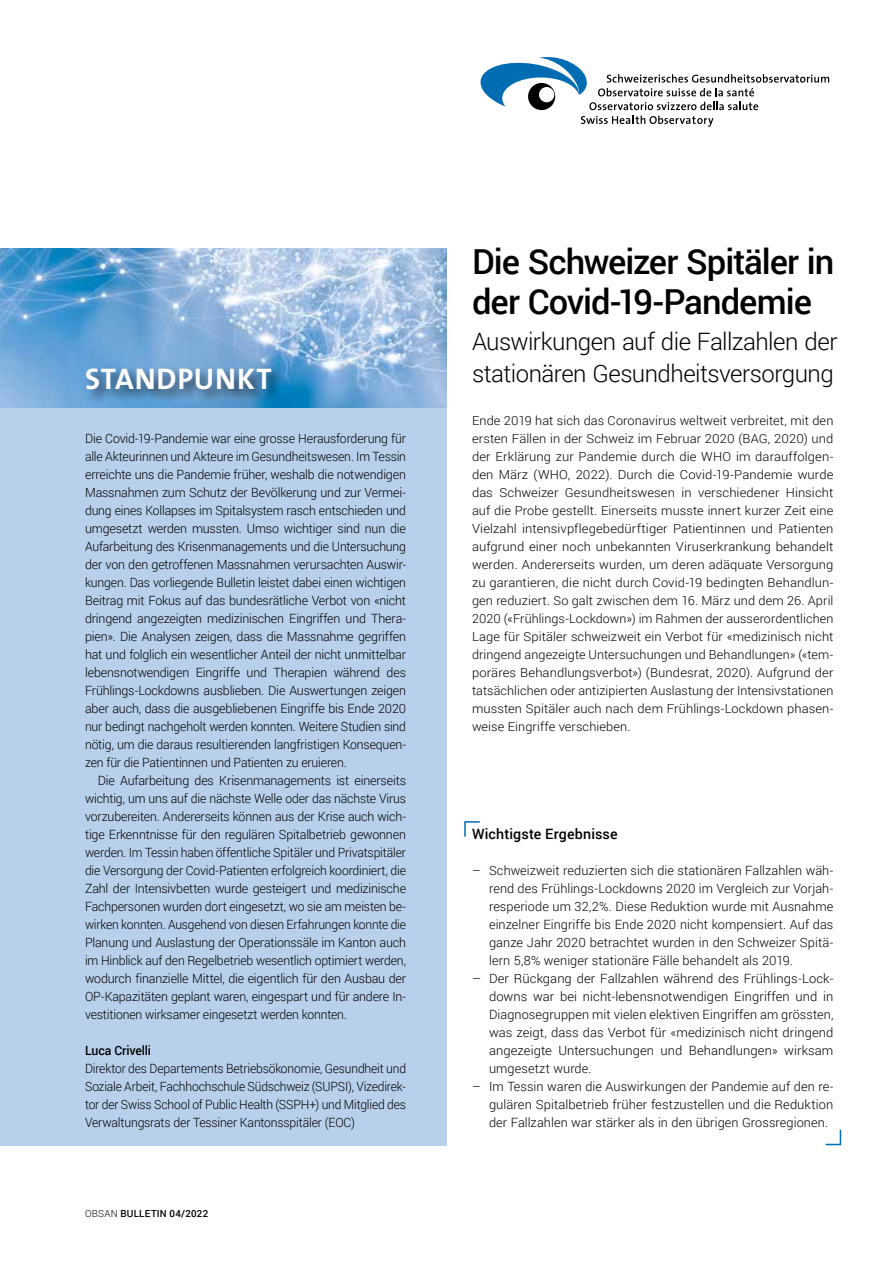
<style>
.page{position:relative;width:893px;height:1263px;background:#fff}
.page>*{position:absolute;margin:0;border:0;box-sizing:border-box;transform-origin:0 0}
.TS_Titel{font:500 34.5px/40.5px "Roboto";letter-spacing:-.03em;color:#000}
.Standpunkt_D{font:700 30px "The Sans OT7";letter-spacing:.03em;color:#fff}
.TS_Untertitel{font:300 24px/31.5px "Roboto";letter-spacing:-.02em;color:#000}
.Untertitel_2_fett{font:500 14.25px "Roboto";letter-spacing:.01em;color:#000}
.Grundtext_D{font:300 12.75px/18px "Roboto";letter-spacing:-.005em;color:#000;text-align:justify}
.Grundtext_D-2{font:300 12.75px/18px "Roboto";letter-spacing:-.005em;color:#000;text-align:justify;scale:.95 1}
.Grundtext_D-3{font:500 12.75px "Roboto";letter-spacing:-.005em;color:#000;scale:.96 1}
.Grundtext_D-4{font:300 12.45px/18px "Roboto";letter-spacing:.005em;color:#000;text-align:justify}
.Kopf-Fuss-Zeile_Pagi{font:500 9.75px "Roboto";letter-spacing:.03em;color:#000}
.s1{font-weight:300}
</style>
<div class="page">
<svg style="left:581px;top:116px;width:132px;height:11px"></svg>
<svg style="left:480px;top:57px;width:349px;height:53px"></svg>
<div style="left:0;top:389px;width:446px;height:756px;background:#b8d0eb"></div>
<img style="left:0;top:249px;width:446px;height:158px">
<div style="left:84px;top:365px;width:203px;height:39px;background:#000;opacity:.6"></div>
<svg style="left:825px;top:1129px;width:17px;height:17px"></svg>
<svg style="left:464px;top:821px;width:16px;height:16px"></svg>
<p class="Standpunkt_D" style="left:85px;top:359px;width:188px">STANDPUNKT</p>
<p class="Grundtext_D" style="left:85px;top:429px;width:323px">Die Covid-19-Pandemie war eine grosse Herausforderung für alle Akteurinnen und Akteure im Gesundheitswesen. Im Tessin erreichte uns die Pandemie früher, weshalb die notwendigen Massnahmen zum Schutz der Bevölkerung und zur Vermei&shy;dung eines Kollapses im Spitalsystem rasch entschieden und umgesetzt werden mussten. Umso wichtiger sind nun die Aufarbeitung des Krisenmanagements und die Untersuchung der von den getroffenen Massnahmen verursachten Auswir&shy;kungen. Das vorliegende Bulletin leistet dabei einen wichtigen Beitrag mit Fokus auf das bundesrätliche Verbot von «nicht dringend angezeigten medizinischen Eingriffen und Thera&shy;pien». Die Analysen zeigen, dass die Massnahme gegriffen hat und folglich ein wesentlicher Anteil der nicht unmittelbar lebensnotwendigen Eingriffe und Therapien während des Frühlings-Lockdowns ausblieben. Die Auswertungen zeigen aber auch, dass die ausgebliebenen Eingriffe bis Ende 2020 nur bedingt nachgeholt werden konnten. Weitere Studien sind nötig, um die daraus resultierenden langfristigen Konsequen&shy;zen für die Patientinnen und Patienten zu eruieren.</p>
<p class="Grundtext_D" style="left:85px;top:771px;width:323px;text-indent:13px">Die Aufarbeitung des Krisenmanagements ist einerseits wichtig, um uns auf die nächste Welle oder das nächste Virus vorzubereiten. Andererseits können aus der Krise auch wich&shy;tige Erkenntnisse für den regulären Spitalbetrieb gewonnen werden. Im Tessin haben öffentliche Spitäler und Privatspitäler die Versorgung der Covid-Patienten erfolgreich koordiniert, die Zahl der Intensivbetten wurde gesteigert und medizinische Fachpersonen wurden dort eingesetzt, wo sie am meisten be&shy;wirken konnten. Ausgehend von diesen Erfahrungen konnte die Planung und Auslastung der Operationssäle im Kanton auch im Hinblick auf den Regelbetrieb wesentlich optimiert werden, wodurch finanzielle Mittel, die eigentlich für den Ausbau der OP-Kapazitäten geplant waren, eingespart und für andere In&shy;vestitionen wirksamer eingesetzt werden konnten.</p>
<p class="Grundtext_D-3" style="left:85px;top:1042px;width:70px">Luca Crivelli</p>
<p class="Grundtext_D-2" style="left:85px;top:1059px;width:339px">Direktor des Departements Betriebsökonomie, Gesundheit und Soziale Arbeit, Fachhochschule Südschweiz (SUPSI), Vizedirek&shy;tor der Swiss School of Public Health (SSPH+) und Mitglied des Verwaltungsrats der Tessiner Kantonsspitäler (EOC)</p>
<p class="Kopf-Fuss-Zeile_Pagi" style="left:85px;top:1207px;width:125px"><span class="s1">OBSAN</span> BULLETIN 04/2022</p>
<h1 class="TS_Titel" style="left:472px;top:240px;width:364px">Die Schweizer Spitäler in der Covid-19-Pandemie</h1>
<h1 class="TS_Untertitel" style="left:472px;top:325px;width:367px">Auswirkungen auf die Fallzahlen der stationären Gesundheitsversorgung</h1>
<p class="Grundtext_D-4" style="left:472px;top:411px;width:363px">Ende 2019 hat sich das Coronavirus weltweit verbreitet, mit den ersten Fällen in der Schweiz im Februar 2020 (BAG, 2020) und der Erklärung zur Pandemie durch die WHO im darauffolgen&shy;den März (WHO, 2022). Durch die Covid-19-Pandemie wurde das Schweizer Gesundheitswesen in verschiedener Hinsicht auf die Probe gestellt. Einerseits musste innert kurzer Zeit eine Vielzahl intensivpflegebedürftiger Patientinnen und Patienten aufgrund einer noch unbekannten Viruserkrankung behandelt werden. Andererseits wurden, um deren adäquate Versorgung zu garantieren, die nicht durch Covid-19 bedingten Behandlun&shy;gen reduziert. So galt zwischen dem 16. März und dem 26. April 2020 («Frühlings-Lockdown») im Rahmen der ausserordentlichen Lage für Spitäler schweizweit ein Verbot für «medizinisch nicht dringend angezeigte Untersuchungen und Behandlungen» («tem&shy;poräres Behandlungsverbot») (Bundesrat, 2020). Aufgrund der tatsächlichen oder antizipierten Auslastung der Intensivstationen mussten Spitäler auch nach dem Frühlings-Lockdown phasen&shy;weise Eingriffe verschieben.</p>
<h4 class="Untertitel_2_fett" style="left:472px;top:824px;width:147px">Wichtigste Ergebnisse</h4>
<p class="Grundtext_D" style="left:489px;top:861px;width:346px;text-indent:-17px">– Schweizweit reduzierten sich die stationären Fallzahlen wäh&shy;rend des Frühlings-Lockdowns 2020 im Vergleich zur Vorjah&shy;resperiode um 32,2%. Diese Reduktion wurde mit Ausnahme einzelner Eingriffe bis Ende 2020 nicht kompensiert. Auf das ganze Jahr 2020 betrachtet wurden in den Schweizer Spitä&shy;lern 5,8% weniger stationäre Fälle behandelt als 2019.</p>
<p class="Grundtext_D" style="left:489px;top:969px;width:346px;text-indent:-17px">– Der Rückgang der Fallzahlen während des Frühlings-Lock&shy;downs war bei nicht-lebensnotwendigen Eingriffen und in Diagnosegruppen mit vielen elektiven Eingriffen am grössten, was zeigt, dass das Verbot für «medizinisch nicht dringend angezeigte Untersuchungen und Behandlungen» wirksam umgesetzt wurde.</p>
<p class="Grundtext_D" style="left:489px;top:1077px;width:346px;text-indent:-17px">– Im Tessin waren die Auswirkungen der Pandemie auf den re&shy;gulären Spitalbetrieb früher festzustellen und die Reduktion der Fallzahlen war stärker als in den übrigen Grossregionen.</p>
</div>
